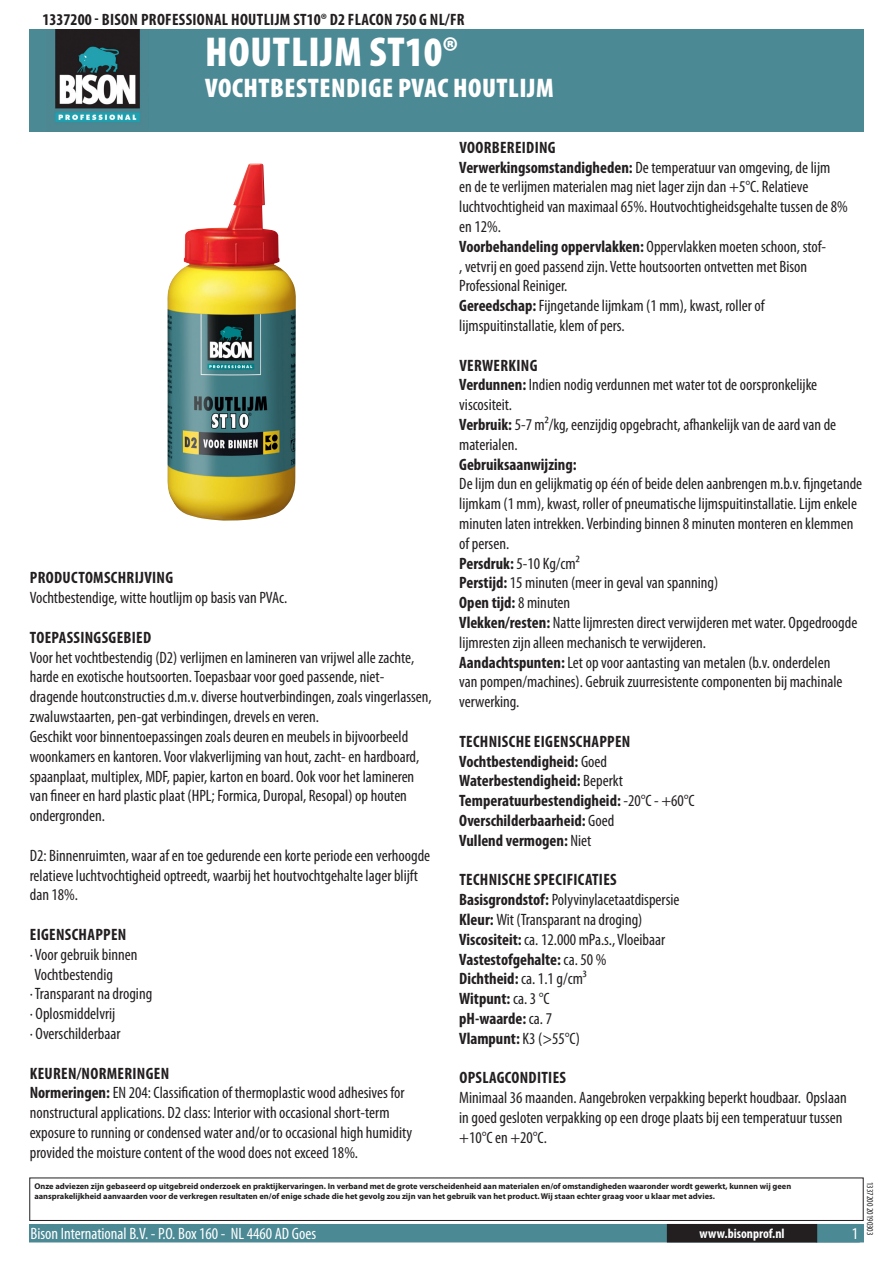
<style>
.page{position:relative;width:893px;height:1263px;background:#fff}
.page>*{position:absolute;margin:0;border:0;box-sizing:border-box;transform-origin:0 0}
.t1{font:900 condensed 42px "Myriad Pro";letter-spacing:.02em;color:#fff}
.t2{font:900 condensed 27px "Myriad Pro";letter-spacing:.02em;color:#fff}
.t3{font:condensed 16.5px/19.8px "Myriad Pro";color:#231f20}
.t4{font:700 condensed 16.5px/19.8px "Myriad Pro";color:#231f20}
.t5{font:700 condensed 16.5px "Myriad Pro";letter-spacing:.02em;color:#231f20}
.t6{font:condensed 16.5px "Myriad Pro";color:#fff}
.t7{font:700 condensed 13.5px "Myriad Pro";color:#fff}
.t8{font:condensed 9px "Myriad Pro";color:#231f20}
.t9{font:700 8.4px/10.1px "Myriad Pro";color:#231f20}
.s1{font-weight:700}
.s2{font-weight:400}
</style>
<div class="page">
<div style="left:30px;top:1225px;width:833px;height:17px;background:#4b8994"></div>
<div style="left:29px;top:1224px;width:835px;height:18px;border:2px solid #4b8994"></div>
<div style="left:816px;top:1224px;width:44px;height:18px;border:2px solid #4b8994"></div>
<div style="left:668px;top:1225px;width:148px;height:17px;background:#231f20"></div>
<div style="left:667px;top:1224px;width:150px;height:18px;border:2px solid #231f20"></div>
<div style="left:29px;top:1177px;width:835px;height:44px;border:1px solid #231f20"></div>
<div style="left:30px;top:30px;width:834px;height:102px;background:#4b8994"></div>
<img style="left:55px;top:30px;width:85px;height:92px">
<img style="left:167px;top:164px;width:129px;height:357px">
<p class="t5" style="left:43px;top:9px;width:416px">1337200 - Bison Professional Houtlijm ST10® D2 Flacon 750 g NL/FR</p>
<h1 class="t1" style="left:205px;top:25px;width:254px">HOUTLIJM ST10®</h1>
<h2 class="t2" style="left:205px;top:70px;width:350px">VOCHTBESTENDIGE PVAC HOUTLIJM</h2>
<p class="t5" style="left:30px;top:568px;width:145px">Productomschrijving</p>
<p class="t3" style="left:30px;top:588px;width:259px">Vochtbestendige, witte houtlijm op basis van PVAc.</p>
<p class="t5" style="left:30px;top:627px;width:121px">Toepassingsgebied</p>
<p class="t3" style="left:30px;top:647px;width:403px">Voor het vochtbestendig (D2) verlijmen en lamineren van vrijwel alle zachte, harde en exotische houtsoorten. Toepasbaar voor goed passende, niet&shy;dragende houtconstructies d.m.v. diverse houtverbindingen, zoals vingerlassen, zwaluwstaarten, pen-gat verbindingen, drevels en veren.<br>Geschikt voor binnentoepassingen zoals deuren en meubels in bijvoorbeeld woonkamers en kantoren. Voor vlakverlijming van hout, zacht- en hardboard, spaanplaat, multiplex, MDF, papier, karton en board. Ook voor het lamineren van fineer en hard plastic plaat (HPL; Formica, Duropal, Resopal) op houten ondergronden.</p>
<p class="t3" style="left:30px;top:845px;width:402px">D2: Binnenruimten, waar af en toe gedurende een korte periode een verhoogde relatieve luchtvochtigheid optreedt, waarbij het houtvochtgehalte lager blijft dan 18%.</p>
<p class="t5" style="left:30px;top:924px;width:98px">Eigenschappen</p>
<p class="t3" style="left:30px;top:944px;width:124px">· Voor gebruik binnen<br>Vochtbestendig<br>· Transparant na droging · Oplosmiddelvrij<br>· Overschilderbaar</p>
<p class="t3" style="left:30px;top:1063px;width:384px"><span class="s1">Keuren/Normeringen<br>Normeringen:</span> EN 204: Classification of thermoplastic wood adhesives for nonstructural applications. D2 class: Interior with occasional short-term exposure to running or condensed water and/or to occasional high humidity provided the moisture content of the wood does not exceed 18%.</p>
<p class="t3" style="left:459px;top:137px;width:390px"><span class="s1">Voorbereiding<br>Verwerkingsomstandigheden:</span> De temperatuur van omgeving, de lijm<br>en de te verlijmen materialen mag niet lager zijn dan +5°C. Relatieve luchtvochtigheid van maximaal 65%. Houtvochtigheidsgehalte tussen de 8% en 12%.<br><span class="s1">Voorbehandeling oppervlakken:</span> Oppervlakken moeten schoon, stof-<br>, vetvrij en goed passend zijn. Vette houtsoorten ontvetten met Bison Professional Reiniger.<br><span class="s1">Gereedschap:</span> Fijngetande lijmkam (1 mm), kwast, roller of lijmspuitinstallatie, klem of pers.</p>
<p class="t3" style="left:459px;top:355px;width:379px"><span class="s1">Verwerking<br>Verdunnen:</span> Indien nodig verdunnen met water tot de oorspronkelijke viscositeit.<br><span class="s1">Verbruik:</span> 5-7 m²/kg, eenzijdig opgebracht, afhankelijk van de aard van de materialen.</p>
<p class="t5" style="left:459px;top:454px;width:119px">Gebruiksaanwijzing:</p>
<p class="t3" style="left:459px;top:474px;width:405px">De lijm dun en gelijkmatig op één of beide delen aanbrengen m.b.v. fijngetande lijmkam (1 mm), kwast, roller of pneumatische lijmspuitinstallatie. Lijm enkele minuten laten intrekken. Verbinding binnen 8 minuten monteren en klemmen of persen.<br><span class="s1">Persdruk:</span> 5-10 Kg/cm²<br><span class="s1">Perstijd:</span> 15 minuten (meer in geval van spanning)<br><span class="s1">Open tijd:</span> 8 minuten<br><span class="s1">Vlekken/resten:</span> Natte lijmresten direct verwijderen met water. Opgedroogde lijmresten zijn alleen mechanisch te verwijderen.<br><span class="s1">Aandachtspunten:</span> Let op voor aantasting van metalen (b.v. onderdelen<br>van pompen/machines). Gebruik zuurresistente componenten bij machinale verwerking.</p>
<p class="t4" style="left:459px;top:731px;width:237px">Technische eigenschappen<br>Vochtbestendigheid: <span class="s2">Goed<br></span>Waterbestendigheid: <span class="s2">Beperkt<br></span>Temperatuurbestendigheid: <span class="s2">-20°C - +60°C<br></span>Overschilderbaarheid: <span class="s2">Goed<br></span>Vullend vermogen: <span class="s2">Niet</span></p>
<p class="t3" style="left:459px;top:870px;width:222px"><span class="s1">Technische specificaties<br>Basisgrondstof:</span> Polyvinylacetaatdispersie<br><span class="s1">Kleur:</span> Wit (Transparant na droging)<br><span class="s1">Viscositeit:</span> ca. 12.000 mPa.s., Vloeibaar<br><span class="s1">Vastestofgehalte:</span> ca. 50 %<br><span class="s1">Dichtheid:</span> ca. 1.1 g/cm³<br><span class="s1">Witpunt:</span> ca. 3 °C<br><span class="s1">pH-waarde:</span> ca. 7<br><span class="s1">Vlampunt:</span> K3 (&gt;55°C)</p>
<p class="t5" style="left:459px;top:1067px;width:108px">Opslagcondities</p>
<p class="t3" style="left:459px;top:1088px;width:389px">Minimaal 36 maanden. Aangebroken verpakking beperkt houdbaar. Opslaan in goed gesloten verpakking op een droge plaats bij een temperatuur tussen +10°C en +20°C.</p>
<p class="t9" style="left:34px;top:1181px;width:758px">Onze adviezen zijn gebaseerd op uitgebreid onderzoek en praktijkervaringen. In verband met de grote verscheidenheid aan materialen en/of omstandigheden waaronder wordt gewerkt, kunnen wij geen aansprakelijkheid aanvaarden voor de verkregen resultaten en/of enige schade die het gevolg zou zijn van het gebruik van het product. Wij staan echter graag voor u klaar met advies.</p>
<p class="t6" style="left:31px;top:1224px;width:287px">Bison International B.V. - P.O. Box 160 - NL 4460 AD Goes</p>
<p class="t7" style="left:699px;top:1225px;width:87px">www.bisonprof.nl</p>
<p class="t6" style="left:852px;top:1224px;width:8px">1</p>
<p class="t8" style="left:875px;top:1182px;width:55px;rotate:90deg">1337200 20190303</p>
</div>
